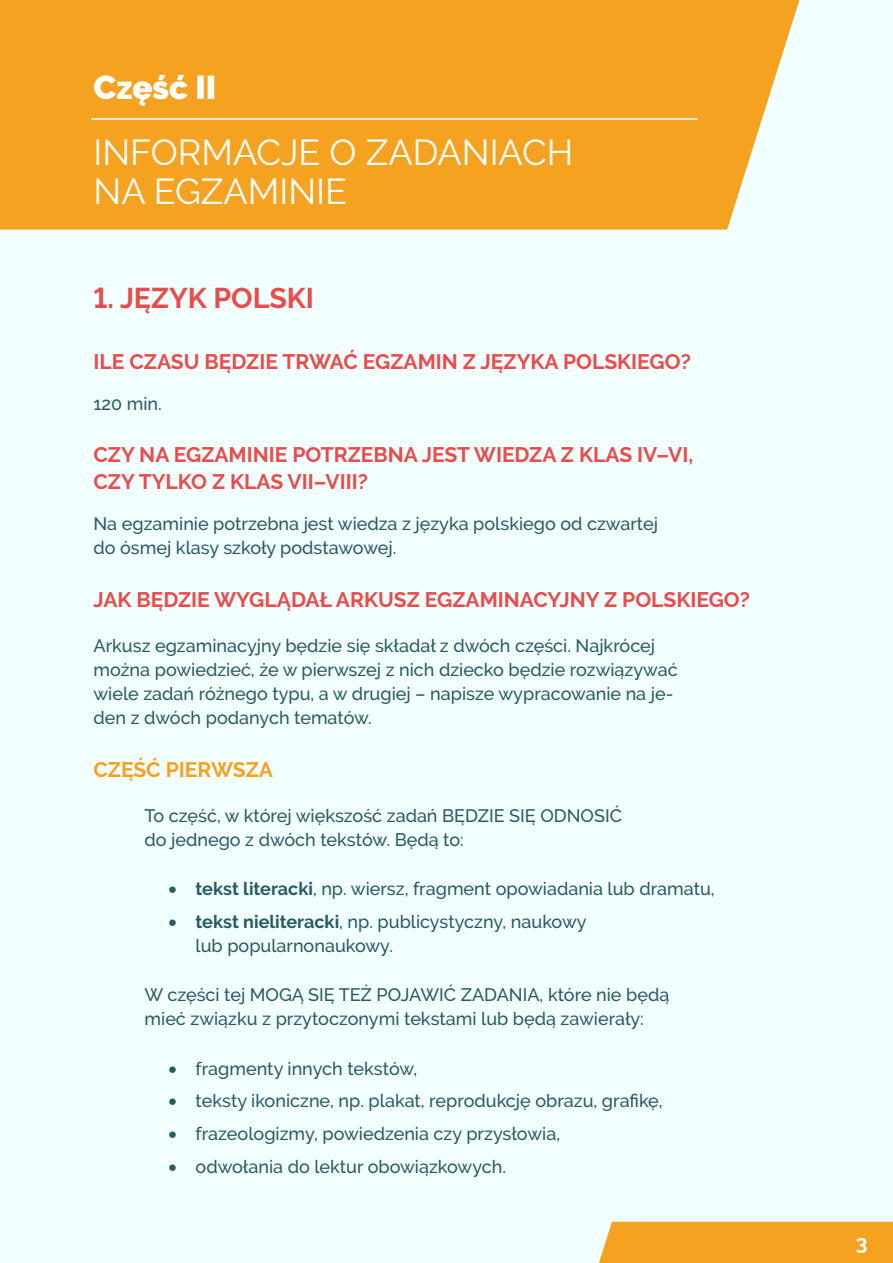
<style>
.page{position:relative;width:893px;height:1263px;background:#f2ffff}
.page>*{position:absolute;margin:0;border:0;box-sizing:border-box;transform-origin:0 0}
.t1{font:36px/38.8px "Raleway";color:#fff}
.t2{font:900 33px "Raleway";color:#fff}
.t3{font:700 28.5px "Raleway";color:#e94c4d}
.t4{font:700 21px/27px "Raleway";color:#e94c4d}
.t5{font:700 21px "Raleway";color:#f6a221}
.t6{font:700 21px "Raleway";color:#fff}
.t7{font:500 18px/24px "Raleway";color:#285a63}
.s1{font-weight:700}
</style>
<div class="page">
<div style="left:599px;top:1222px;width:294px;height:41px;background:#f6a221"></div>
<div style="left:0;top:0;width:799px;height:230px;background:#f6a221"></div>
<hr style="left:92px;top:118px;width:606px;height:2px;background:#fff">
<h2 class="t2" style="left:94px;top:68px;width:124px">Część II</h2>
<h1 class="t1" style="left:94px;top:133px;width:481px">INFORMACJE O ZADANIACH<br>NA EGZAMINIE</h1>
<h3 class="t3" style="left:94px;top:281px;width:222px">1. JĘZYK POLSKI</h3>
<p class="t4" style="left:94px;top:348px;width:599px">ILE CZASU BĘDZIE TRWAĆ EGZAMIN Z JĘZYKA POLSKIEGO?</p>
<p class="t7" style="left:94px;top:391px;width:70px">120 min.</p>
<p class="t4" style="left:94px;top:441px;width:601px">CZY NA EGZAMINIE POTRZEBNA JEST WIEDZA Z KLAS IV–VI,<br>CZY TYLKO Z KLAS VII–VIII?</p>
<p class="t7" style="left:94px;top:512px;width:566px">Na egzaminie potrzebna jest wiedza z języka polskiego od czwartej do ósmej klasy szkoły podstawowej.</p>
<p class="t4" style="left:94px;top:586px;width:658px">JAK BĘDZIE WYGLĄDAŁ ARKUSZ EGZAMINACYJNY Z POLSKIEGO?</p>
<p class="t7" style="left:94px;top:634px;width:586px">Arkusz egzaminacyjny będzie się składał z dwóch części. Najkrócej można powiedzieć, że w pierwszej z nich dziecko będzie rozwiązywać wiele zadań różnego typu, a w drugiej – napisze wypracowanie na je&shy;den z dwóch podanych tematów.</p>
<p class="t5" style="left:94px;top:757px;width:181px">CZĘŚĆ PIERWSZA</p>
<p class="t7" style="left:145px;top:803px;width:479px">To część, w której większość zadań BĘDZIE SIĘ ODNOSIĆ do jednego z dwóch tekstów. Będą to:</p>
<p class="t7" style="left:169px;top:877px;width:548px">• <span class="s1">tekst literacki</span>, np. wiersz, fragment opowiadania lub dramatu,</p>
<p class="t7" style="left:196px;top:909px;width:392px;text-indent:-27px">• <span class="s1">tekst nieliteracki</span>, np. publicystyczny, naukowy lub popularnonaukowy.</p>
<p class="t7" style="left:145px;top:983px;width:526px">W części tej MOGĄ SIĘ TEŻ POJAWIĆ ZADANIA, które nie będą mieć związku z przytoczonymi tekstami lub będą zawierały:</p>
<p class="t7" style="left:169px;top:1057px;width:250px">• fragmenty innych tekstów,</p>
<p class="t7" style="left:169px;top:1089px;width:496px">• teksty ikoniczne, np. plakat, reprodukcję obrazu, grafikę,</p>
<p class="t7" style="left:169px;top:1122px;width:393px">• frazeologizmy, powiedzenia czy przysłowia,</p>
<p class="t7" style="left:169px;top:1154px;width:339px">• odwołania do lektur obowiązkowych.</p>
<p class="t6" style="left:856px;top:1230px;width:13px">3</p>
</div>
